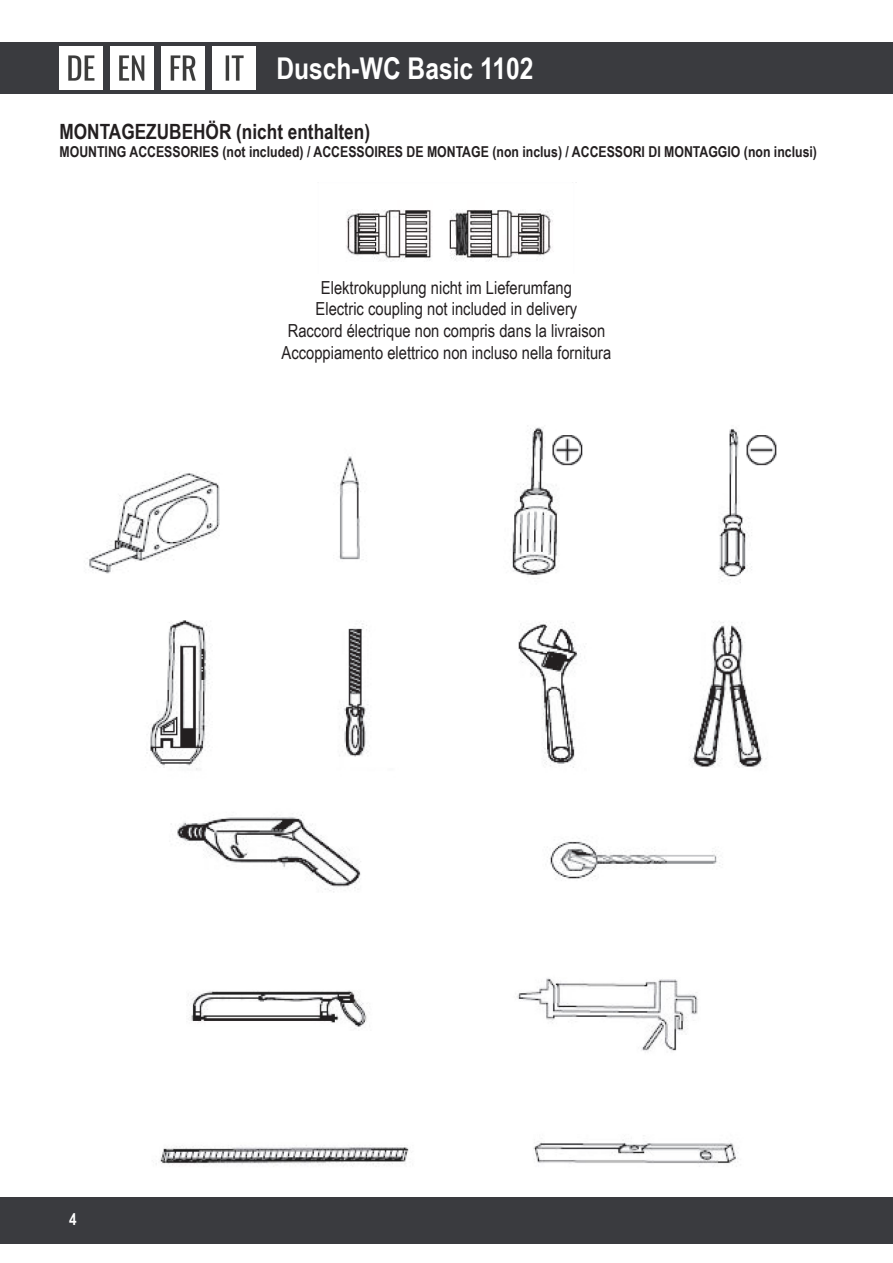
<style>
.page{position:relative;width:893px;height:1263px;background:#fff}
.page>*{position:absolute;margin:0;border:0;box-sizing:border-box;transform-origin:0 0}
.t1{font:700 30px "Arial Narrow";color:#fff}
.Überschrift{font:700 21px "Arial Narrow";color:#231f20}
.Fließtext{font:18px/21.6px "Arial Narrow";color:#231f20;text-align:center}
.t2{font:700 16.5px "Arial Narrow";color:#fff}
.Überschrift-2{font:700 15px "Arial Narrow";color:#231f20}
</style>
<div class="page">
<div style="left:0;top:43px;width:893px;height:51px;background:#3a3b3f"></div>
<div style="left:0;top:1197px;width:893px;height:47px;background:#3a3b3f"></div>
<img style="left:213px;top:47px;width:42px;height:42px">
<img style="left:162px;top:47px;width:42px;height:42px">
<img style="left:111px;top:47px;width:42px;height:42px">
<img style="left:60px;top:47px;width:42px;height:42px">
<img style="left:346px;top:209px;width:208px;height:53px">
<img style="left:86px;top:425px;width:691px;height:158px">
<img style="left:146px;top:620px;width:621px;height:150px">
<img style="left:171px;top:813px;width:552px;height:79px">
<img style="left:188px;top:978px;width:510px;height:73px">
<img style="left:156px;top:1141px;width:582px;height:26px">
<p class="t1" style="left:276px;top:46px;width:259px">Dusch-WC Basic 1102</p>
<p class="Überschrift" style="left:60px;top:115px;width:312px">MONTAGEZUBEHÖR (nicht enthalten)</p>
<p class="Überschrift-2" style="left:60px;top:140px;width:759px">MOUNTING ACCESSORIES (not included) / ACCESSOIRES DE MONTAGE (non inclus) / ACCESSORI DI MONTAGGIO (non inclusi)</p>
<p class="Fließtext" style="left:282px;top:276px;width:331px">Elektrokupplung nicht im Lieferumfang<br>Electric coupling not included in delivery<br>Raccord électrique non compris dans la livraison Accoppiamento elettrico non incluso nella fornitura</p>
<p class="t2" style="left:69px;top:1207px;width:9px">4</p>
</div>
